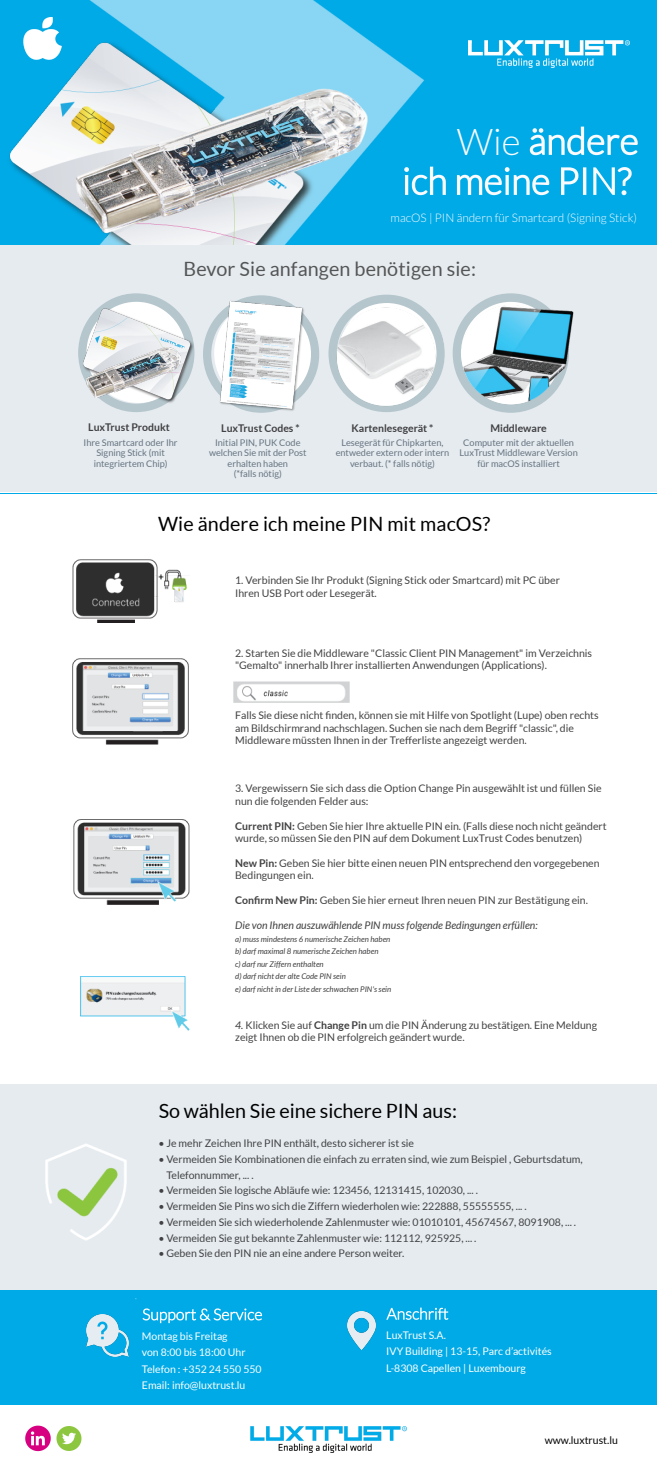
<style>
.page{position:relative;width:657px;height:1470px;background:#fff}
.page>*{position:absolute;margin:0;border:0;box-sizing:border-box;transform-origin:0 0}
.t1{font:19.69px "Lato";letter-spacing:.005em;color:#000}
.t2{font:19.69px "Lato";letter-spacing:.005em;color:#555}
.t3{font:300 11.81px "Lato";color:#fafbff}
.t4{font:10.5px/12.4px "Lato";color:#414042}
.t5{font:10.5px/16.4px "Lato";color:#fff}
.t6{font:italic 10.5px "Lato";color:#414042}
.t7{font:10.5px "Lato";color:#000}
.t8{font:700 10.41px "Lato";color:#414042}
.t9{font:9.19px/10.5px "Lato";color:#65727f;text-align:center}
.t10{font:italic 7.88px/12.4px "Lato";color:#414042}
.s1{font-weight:700}
.s2{font-style:italic}
</style>
<div class="page">
<div style="left:0;top:0;width:656px;height:245px;background:#00aae7"></div>
<svg style="left:529px;top:127px;width:108px;height:28px"></svg>
<svg style="left:442px;top:167px;width:189px;height:28px"></svg>
<img style="left:468px;top:41px;width:161px;height:27px">
<img style="left:9px;top:0;width:433px;height:245px">
<img style="left:24px;top:17px;width:37px;height:42px">
<div style="left:0;top:245px;width:656px;height:248px;background:#e5ebef"></div>
<svg style="left:452px;top:293px;width:92px;height:120px"></svg>
<svg style="left:106px;top:293px;width:60px;height:119px"></svg>
<svg style="left:207px;top:295px;width:112px;height:99px"></svg>
<img style="left:461px;top:304px;width:113px;height:101px">
<img style="left:78px;top:302px;width:129px;height:104px">
<img style="left:219px;top:299px;width:86px;height:114px">
<svg style="left:328px;top:295px;width:116px;height:117px"></svg>
<img style="left:332px;top:304px;width:107px;height:107px">
<img style="left:86px;top:347px;width:94px;height:51px">
<svg style="left:0;top:493px;width:656px;height:1px"></svg>
<img style="left:73px;top:560px;width:114px;height:62px">
<img style="left:73px;top:658px;width:115px;height:86px">
<img style="left:74px;top:819px;width:116px;height:85px">
<img style="left:80px;top:976px;width:110px;height:55px">
<img style="left:233px;top:682px;width:116px;height:20px">
<div style="left:0;top:1084px;width:656px;height:207px;background:#e5ebef"></div>
<img style="left:46px;top:1144px;width:80px;height:97px">
<div style="left:0;top:1291px;width:656px;height:114px;background:#00aae7"></div>
<svg style="left:142px;top:1308px;width:120px;height:15px"></svg>
<svg style="left:386px;top:1308px;width:62px;height:12px"></svg>
<img style="left:86px;top:1314px;width:42px;height:42px">
<img style="left:347px;top:1312px;width:28px;height:38px">
<svg style="left:25px;top:1426px;width:56px;height:25px"></svg>
<img style="left:251px;top:1427px;width:155px;height:26px">
<p class="t3" style="left:390px;top:210px;width:248px">macOS | PIN ändern für Smartcard (Signing Stick)</p>
<h1 class="t2" style="left:183px;top:258px;width:294px">Bevor Sie anfangen benötigen sie:</h1>
<p class="t8" style="left:88px;top:421px;width:83px">LuxTrust Produkt</p>
<p class="t8" style="left:490px;top:422px;width:58px">Middleware</p>
<p class="t9" style="left:209px;top:437px;width:99px">Initial PIN, PUK Code welchen Sie mit der Post erhalten haben<br>(*falls nötig)</p>
<p class="t9" style="left:459px;top:437px;width:120px">Computer mit der aktuellen<br>LuxTrust Middleware Version für macOS installiert</p>
<p class="t8" style="left:221px;top:422px;width:80px">LuxTrust Codes *</p>
<p class="t8" style="left:351px;top:422px;width:83px">Kartenlesegerät *</p>
<p class="t9" style="left:335px;top:437px;width:115px">Lesegerät für Chipkarten, entweder extern oder intern verbaut. (* falls nötig)</p>
<p class="t9" style="left:84px;top:437px;width:95px">Ihre Smartcard oder Ihr<br>Signing Stick (mit integriertem Chip)</p>
<h1 class="t1" style="left:158px;top:513px;width:333px">Wie ändere ich meine PIN mit macOS?</h1>
<p class="t4" style="left:235px;top:574px;width:326px">1. Verbinden Sie Ihr Produkt (Signing Stick oder Smartcard) mit PC über<br>Ihren USB Port oder Lesegerät.</p>
<p class="t4" style="left:235px;top:647px;width:358px">2. Starten Sie die Middleware "Classic Client PIN Management" im Verzeichnis "Gemalto" innerhalb Ihrer installierten Anwendungen (Applications).</p>
<p class="t4" style="left:235px;top:709px;width:365px">Falls Sie diese nicht finden, können sie mit Hilfe von Spotlight (Lupe) oben rechts am Bildschirmrand nachschlagen. Suchen sie nach dem Begriff "classic", die<br>Middleware müssten Ihnen in der Trefferliste angezeigt werden.</p>
<p class="t4" style="left:235px;top:782px;width:367px">3. Vergewissern Sie sich dass die Option Change Pin ausgewählt ist und füllen Sie nun die folgenden Felder aus:</p>
<p class="t4" style="left:235px;top:820px;width:373px"><span class="s1">Current PIN:</span> Geben Sie hier Ihre aktuelle PIN ein. (Falls diese noch nicht geändert wurde, so müssen Sie den PIN auf dem Dokument LuxTrust Codes benutzen)</p>
<p class="t4" style="left:235px;top:857px;width:365px"><span class="s1">New Pin:</span> Geben Sie hier bitte einen neuen PIN entsprechend den vorgegebenen<br>Bedingungen ein.</p>
<p class="t4" style="left:235px;top:894px;width:354px"><span class="s1">Confirm New Pin:</span> Geben Sie hier erneut Ihren neuen PIN zur Bestätigung ein.</p>
<p class="t6" style="left:235px;top:920px;width:304px">Die von Ihnen auszuwählende PIN muss folgende Bedingungen erfüllen:</p>
<p class="t10" style="left:235px;top:933px;width:157px">a) muss mindestens 6 numerische Zeichen haben b) darf maximal 8 numerische Zeichen haben<br>c) darf nur Ziffern enthalten<br>d) darf nicht der alte Code PIN sein<br>e) darf nicht in der Liste der schwachen PIN's sein</p>
<p class="t4" style="left:235px;top:1019px;width:363px"><span class="s2">4.</span> Klicken Sie auf <span class="s1">Change Pin</span> um die PIN Änderung zu bestätigen. Eine Meldung zeigt Ihnen ob die PIN erfolgreich geändert wurde.</p>
<h1 class="t1" style="left:159px;top:1100px;width:299px">So wählen Sie eine sichere PIN aus:</h1>
<p class="t4" style="left:158px;top:1137px;width:257px">• Je mehr Zeichen Ihre PIN enthält, desto sicherer ist sie</p>
<p class="t4" style="left:166px;top:1151px;width:417px;line-height:15.8px;text-indent:-8px">• Vermeiden Sie Kombinationen die einfach zu erraten sind, wie zum Beispiel , Geburtsdatum,<br>Telefonnummer, ... .</p>
<p class="t4" style="left:158px;top:1184px;width:321px">• Vermeiden Sie logische Abläufe wie: 123456, 12131415, 102030, ... .</p>
<p class="t4" style="left:158px;top:1200px;width:369px">• Vermeiden Sie Pins wo sich die Ziffern wiederholen wie: 222888, 55555555, ... .</p>
<p class="t4" style="left:158px;top:1216px;width:419px">• Vermeiden Sie sich wiederholende Zahlenmuster wie: 01010101, 45674567, 8091908, ... .</p>
<p class="t4" style="left:158px;top:1232px;width:319px">• Vermeiden Sie gut bekannte Zahlenmuster wie: 112112, 925925, ... .</p>
<p class="t4" style="left:158px;top:1247px;width:247px">• Geben Sie den PIN nie an eine andere Person weiter.</p>
<p class="t5" style="left:142px;top:1328px;width:121px">Montag bis Freitag<br>von 8:00 bis 18:00 Uhr<br>Telefon : +352 24 550 550<br>Email: info@luxtrust.lu</p>
<p class="t5" style="left:386px;top:1327px;width:167px">LuxTrust S.A.<br>IVY Building | 13-15, Parc d’activités<br>L-8308 Capellen | Luxembourg</p>
<p class="t7" style="left:544px;top:1434px;width:74px">www.luxtrust.lu</p>
</div>
